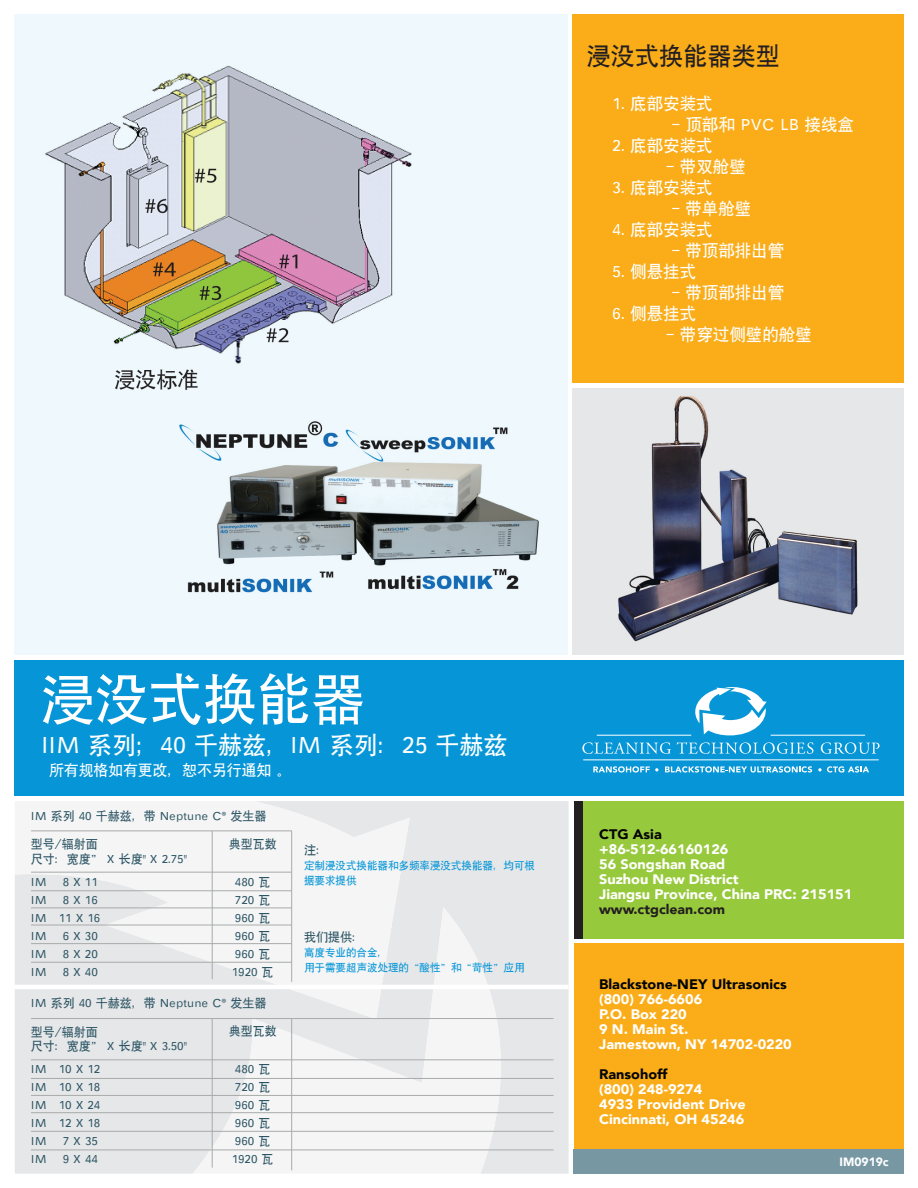
<style>
.page{position:relative;width:918px;height:1188px;background:#fff}
.page>*{position:absolute;margin:0;border:0;box-sizing:border-box;transform-origin:0 0}
.t1{font:54px "SIL Hei Med Jian";color:#fff}
.t2{font:24.15px "SIL Hei Med Jian";color:#231f20}
.t3{font:24px "SIL Hei Med Jian";color:#fff}
.t4{font:16.5px "SIL Hei Med Jian";color:#fff}
.t5{font:14.85px "SIL Hei Med Jian";color:#fff}
.t6{font:900 13.8px/15px "Avenir";color:#fff;scale:1.05 1}
.t7{font:900 13.8px "Avenir";color:#040503;scale:1.05 1}
.t8{font:900 13.5px "Avenir";color:#231f20;scale:1.05 1}
.t9{font:12px/18px "SIL Hei Med Jian";color:#2c5563}
.t10{font:900 12px "Avenir";color:#fff}
.t11{font:10.5px/15px "SIL Hei Med Jian";color:#0696d7}
.t12{font:900 9px "Avenir";color:#fff}
.s1{font-family:"Myriad Pro"}
</style>
<div class="page">
<img style="left:573px;top:389px;width:331px;height:266px">
<div style="left:15px;top:801px;width:554px;height:373px;background:#e6e7e9"></div>
<svg style="left:15px;top:801px;width:395px;height:218px;fill:#f5f5f6"></svg>
<svg style="left:193px;top:907px;width:324px;height:267px;fill:#f5f5f6"></svg>
<div style="left:14px;top:660px;width:890px;height:136px;background:#0696d7"></div>
<svg style="left:582px;top:742px;width:89px;height:12px"></svg>
<svg style="left:677px;top:742px;width:136px;height:12px"></svg>
<svg style="left:821px;top:742px;width:59px;height:12px"></svg>
<svg style="left:691px;top:687px;width:76px;height:49px"></svg>
<svg style="left:665px;top:766px;width:147px;height:7px"></svg>
<svg style="left:593px;top:766px;width:65px;height:7px"></svg>
<svg style="left:818px;top:766px;width:51px;height:7px"></svg>
<div style="left:573px;top:14px;width:331px;height:369px;background:#faad19"></div>
<hr style="left:31px;top:831px;width:261px;height:1px;background:#a9aaaa">
<hr style="left:31px;top:872px;width:261px;height:1px;background:#a9aaaa">
<hr style="left:31px;top:962px;width:261px;height:1px;background:#a9aaaa">
<hr style="left:212px;top:1019px;width:1px;height:149px;background:#a9aaaa">
<hr style="left:291px;top:1019px;width:1px;height:151px;background:#a9aaaa">
<hr style="left:212px;top:831px;width:1px;height:148px;background:#a9aaaa">
<hr style="left:291px;top:831px;width:1px;height:151px;background:#a9aaaa">
<hr style="left:31px;top:925px;width:261px;height:1px;background:#a9aaaa">
<hr style="left:31px;top:943px;width:261px;height:1px;background:#a9aaaa">
<hr style="left:31px;top:891px;width:261px;height:1px;background:#a9aaaa">
<hr style="left:31px;top:1018px;width:523px;height:1px;background:#a9aaaa">
<hr style="left:31px;top:1060px;width:523px;height:1px;background:#a9aaaa">
<hr style="left:31px;top:1150px;width:523px;height:1px;background:#a9aaaa">
<hr style="left:31px;top:1112px;width:523px;height:1px;background:#a9aaaa">
<hr style="left:31px;top:1131px;width:523px;height:1px;background:#a9aaaa">
<hr style="left:31px;top:1078px;width:523px;height:1px;background:#a9aaaa">
<hr style="left:31px;top:1095px;width:523px;height:1px;background:#a9aaaa">
<hr style="left:31px;top:908px;width:261px;height:1px;background:#a9aaaa">
<hr style="left:8px;top:985px;width:561px;height:4px;background:#fff">
<img style="left:14px;top:14px;width:553px;height:641px">
<div style="left:574px;top:944px;width:330px;height:230px;background:#faad19"></div>
<div style="left:573px;top:1149px;width:331px;height:25px;background:#7798a3"></div>
<div style="left:574px;top:801px;width:330px;height:138px;background:#97c93c"></div>
<div style="left:574px;top:801px;width:8px;height:138px;background:#231f20"></div>
<h2 class="t2" style="left:587px;top:40px;width:195px">浸没式换能器类型</h2>
<h3 class="t4" style="left:612px;top:93px;width:102px">1. 底部安装式</h3>
<h3 class="t4" style="left:672px;top:114px;width:184px">- 顶部和 PVC LB 接线盒</h3>
<h3 class="t4" style="left:612px;top:135px;width:102px">2. 底部安装式</h3>
<h3 class="t4" style="left:666px;top:156px;width:81px">- 带双舱壁</h3>
<h3 class="t4" style="left:612px;top:177px;width:102px">3. 底部安装式</h3>
<h3 class="t4" style="left:672px;top:198px;width:81px">- 带单舱壁</h3>
<h3 class="t4" style="left:612px;top:219px;width:102px">4. 底部安装式</h3>
<h3 class="t4" style="left:672px;top:240px;width:114px">- 带顶部排出管</h3>
<h3 class="t4" style="left:612px;top:261px;width:85px">5. 侧悬挂式</h3>
<h3 class="t4" style="left:672px;top:282px;width:114px">- 带顶部排出管</h3>
<h3 class="t4" style="left:612px;top:303px;width:85px">6. 侧悬挂式</h3>
<h3 class="t4" style="left:666px;top:324px;width:147px">- 带穿过侧壁的舱壁</h3>
<h1 class="t1" style="left:41px;top:663px;width:325px">浸没式换能器</h1>
<h3 class="t3" style="left:41px;top:729px;width:468px">IIM 系列；40 千赫兹，IM 系列：25 千赫兹</h3>
<p class="t5" style="left:49px;top:761px;width:244px">所有规格如有更改，恕不另行通知 。</p>
<p class="t9" style="left:31px;top:806px;width:237px">IM 系列 40 千赫兹，带 Neptune C<span class="s1">®</span> 发生器</p>
<p class="t9" style="left:31px;top:836px;width:158px;line-height:14.4px">型号/辐射面<br>尺寸：宽度” X 长度" X 2.75"</p>
<p class="t9" style="left:31px;top:872px;width:17px">IM</p>
<p class="t9" style="left:63px;top:872px;width:37px">8 X 11</p>
<p class="t9" style="left:31px;top:890px;width:17px">IM</p>
<p class="t9" style="left:229px;top:834px;width:49px">典型瓦数</p>
<p class="t9" style="left:232px;top:872px;width:43px">480 瓦<br>720 瓦<br>960 瓦<br>960 瓦<br>960 瓦<br>1920 瓦</p>
<p class="t9" style="left:31px;top:993px;width:237px">IM 系列 40 千赫兹，带 Neptune C<span class="s1">®</span> 发生器</p>
<p class="t9" style="left:31px;top:1023px;width:158px;line-height:14.4px">型号/辐射面<br>尺寸：宽度” X 长度" X 3.50"</p>
<p class="t9" style="left:31px;top:1059px;width:71px;text-align:justify">IM 10 X 12<br>IM 10 X 18<br>IM 10 X 24<br>IM 12 X 18<br>IM</p>
<p class="t9" style="left:31px;top:890px;width:71px;text-indent:32px">8 X 16<br>IM 11 X 16<br>IM</p>
<p class="t9" style="left:63px;top:926px;width:37px">6 X 30</p>
<p class="t9" style="left:31px;top:944px;width:17px">IM</p>
<p class="t9" style="left:63px;top:944px;width:37px">8 X 20</p>
<p class="t9" style="left:31px;top:962px;width:17px">IM</p>
<p class="t9" style="left:63px;top:962px;width:37px">8 X 40</p>
<p class="t9" style="left:229px;top:1021px;width:49px">典型瓦数</p>
<p class="t9" style="left:232px;top:1059px;width:43px">480 瓦<br>720 瓦<br>960 瓦<br>960 瓦<br>960 瓦<br>1920 瓦</p>
<p class="t9" style="left:63px;top:1131px;width:37px">7 X 35</p>
<p class="t9" style="left:31px;top:1149px;width:17px">IM</p>
<p class="t9" style="left:63px;top:1149px;width:37px">9 X 44</p>
<p class="t9" style="left:304px;top:840px;width:25px">注：</p>
<p class="t11" style="left:304px;top:857px;width:233px">定制浸没式换能器和多频率浸没式换能器，均可根据要求提供</p>
<p class="t9" style="left:304px;top:927px;width:61px">我们提供：</p>
<p class="t11" style="left:304px;top:944px;width:222px">高度专业的合金，<br>用于需要超声波处理的“酸性”和“苛性”应用</p>
<p class="t7" style="left:599px;top:822px;width:61px">CTG Asia</p>
<p class="t6" style="left:599px;top:841px;width:243px">+86-512-66160126<br>56 Songshan Road<br>Suzhou New District<br>Jiangsu Province, China PRC: 215151</p>
<p class="t8" style="left:599px;top:897px;width:122px">www.ctgclean.com</p>
<p class="t7" style="left:599px;top:972px;width:180px">Blackstone-NEY Ultrasonics</p>
<p class="t6" style="left:599px;top:991px;width:185px">(800) 766-6606<br>P.O. Box 220<br>9 N. Main St.<br>Jamestown, NY 14702-0220</p>
<p class="t7" style="left:599px;top:1062px;width:67px">Ransohoff</p>
<p class="t6" style="left:599px;top:1081px;width:141px">(800) 248-9274<br>4933 Provident Drive<br>Cincinnati, OH 45246</p>
<p class="t10" style="left:840px;top:1151px;width:51px">IM0919c</p>
<p class="t12" style="left:857px;top:1155px;width:41px">CH0315e</p>
</div>
